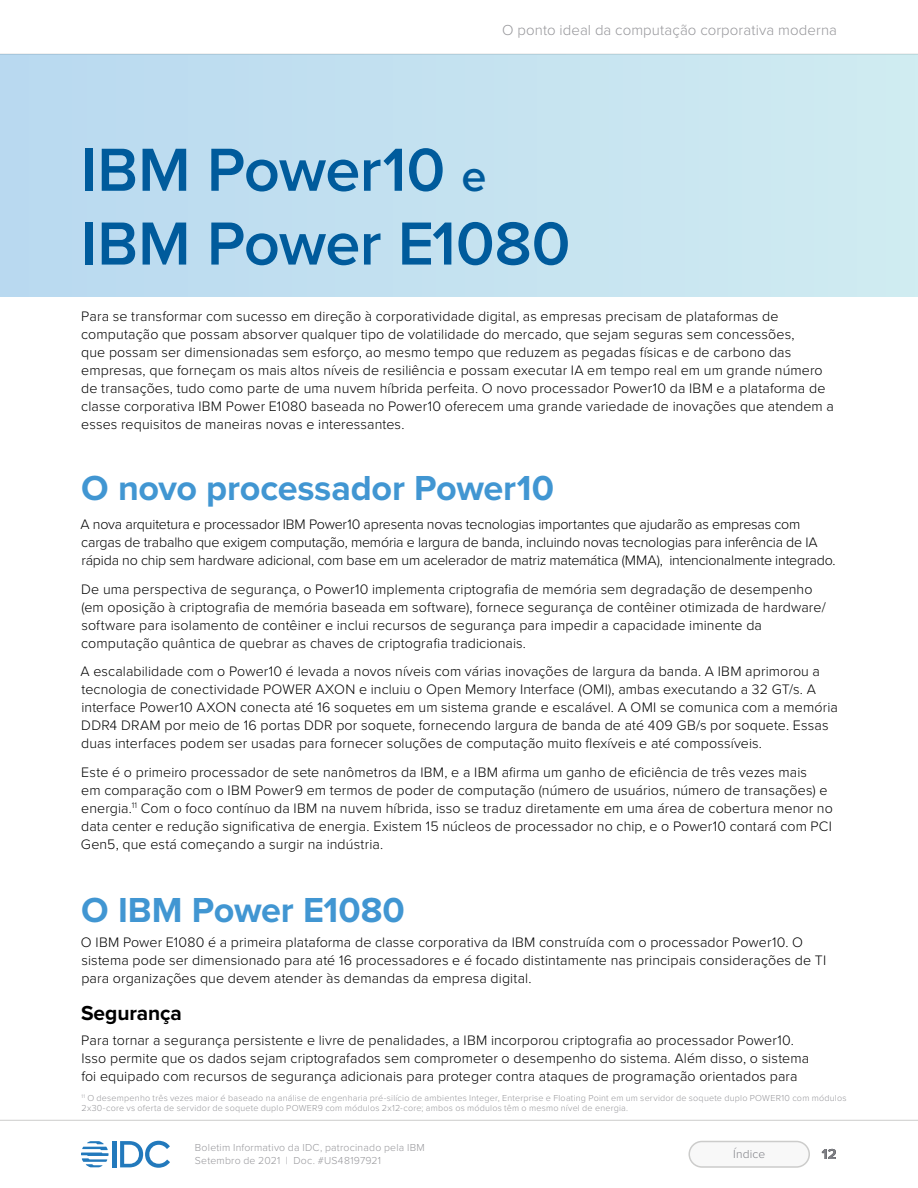
<style>
.page{position:relative;width:918px;height:1188px;background:#fff}
.page>*{position:absolute;margin:0;border:0;box-sizing:border-box;transform-origin:0 0}
.t1{font:600 63px/73.8px "Proxima Nova";letter-spacing:-.01em;color:#005b9c}
.t2{font:700 36px "Proxima Nova";letter-spacing:-.005em;color:#4196d2}
.t3{font:700 21px "Proxima Nova";letter-spacing:-.005em;color:#000}
.t4{font:300 15px "Proxima Nova";letter-spacing:.005em;color:#97979b}
.t5{font:700 15px "Proxima Nova";color:#000}
.t6{font:300 14.25px/18px "Proxima Nova";letter-spacing:.005em;color:#000}
.t7{font:300 14.25px/18px "Proxima Nova";letter-spacing:-.015em;color:#000}
.t8{font:300 12px "Proxima Nova";letter-spacing:.015em;color:#808187}
.t9{font:300 10.5px/13.5px "Proxima Nova";letter-spacing:.02em;color:#97979b}
.t10{font:300 9px/10.5px "Proxima Nova";letter-spacing:.025em;color:#97979b}
.s1{font-size:45px}
</style>
<div class="page">
<div style="left:689px;top:1142px;width:120px;height:25px;background:#f8f8f8;border-radius:13px"></div>
<div style="left:688px;top:1141px;width:122px;height:27px;border:2px solid #cccccb;border-radius:13px"></div>
<hr style="left:0;top:1120px;width:918px;height:1px;background:#cccccb">
<hr style="left:113px;top:1141px;width:4px;height:26px;background:#2279bc">
<svg style="left:120px;top:1141px;width:50px;height:27px"></svg>
<svg style="left:81px;top:1141px;width:28px;height:26px"></svg>
<div style="left:0;top:54px;width:918px;height:243px;background:#c4e2f0"></div>
<p class="t4" style="left:502px;top:18px;width:336px">O ponto ideal da computação corporativa moderna</p>
<h1 class="t1" style="left:81px;top:131px;width:491px">IBM Power10 <span class="s1">e<br></span>IBM Power E1080</h1>
<p class="t6" style="left:81px;top:306px;width:754px">Para se transformar com sucesso em direção à corporatividade digital, as empresas precisam de plataformas de computação que possam absorver qualquer tipo de volatilidade do mercado, que sejam seguras sem concessões,<br>que possam ser dimensionadas sem esforço, ao mesmo tempo que reduzem as pegadas físicas e de carbono das empresas, que forneçam os mais altos níveis de resiliência e possam executar IA em tempo real em um grande número de transações, tudo como parte de uma nuvem híbrida perfeita. O novo processador Power10 da IBM e a plataforma de classe corporativa IBM Power E1080 baseada no Power10 oferecem uma grande variedade de inovações que atendem a esses requisitos de maneiras novas e interessantes.</p>
<h2 class="t2" style="left:81px;top:461px;width:474px">O novo processador Power10</h2>
<p class="t7" style="left:80px;top:514px;width:757px">A nova arquitetura e processador IBM Power10 apresenta novas tecnologias importantes que ajudarão as empresas com cargas de trabalho que exigem computação, memória e largura de banda, incluindo novas tecnologias para inferência de IA rápida no chip sem hardware adicional, com base em um acelerador de matriz matemática (MMA), intencionalmente integrado.</p>
<p class="t6" style="left:81px;top:579px;width:746px">De uma perspectiva de segurança, o Power10 implementa criptografia de memória sem degradação de desempenho (em oposição à criptografia de memória baseada em software), fornece segurança de contêiner otimizada de hardware/ software para isolamento de contêiner e inclui recursos de segurança para impedir a capacidade iminente da computação quântica de quebrar as chaves de criptografia tradicionais.</p>
<p class="t6" style="left:80px;top:662px;width:759px">A escalabilidade com o Power10 é levada a novos níveis com várias inovações de largura da banda. A IBM aprimorou a tecnologia de conectividade POWER AXON e incluiu o Open Memory Interface (OMI), ambas executando a 32 GT/s. A interface Power10 AXON conecta até 16 soquetes em um sistema grande e escalável. A OMI se comunica com a memória DDR4 DRAM por meio de 16 portas DDR por soquete, fornecendo largura de banda de até 409 GB/s por soquete. Essas duas interfaces podem ser usadas para fornecer soluções de computação muito flexíveis e até compossíveis.</p>
<p class="t6" style="left:81px;top:763px;width:753px">Este é o primeiro processador de sete nanômetros da IBM, e a IBM afirma um ganho de eficiência de três vezes mais<br>em comparação com o IBM Power9 em termos de poder de computação (número de usuários, número de transações) e energia.<sup>11</sup> Com o foco contínuo da IBM na nuvem híbrida, isso se traduz diretamente em uma área de cobertura menor no data center e redução significativa de energia. Existem 15 núcleos de processador no chip, e o Power10 contará com PCI Gen5, que está começando a surgir na indústria.</p>
<h2 class="t2" style="left:81px;top:883px;width:325px">O IBM Power E1080</h2>
<p class="t6" style="left:81px;top:932px;width:747px">O IBM Power E1080 é a primeira plataforma de classe corporativa da IBM construída com o processador Power10. O sistema pode ser dimensionado para até 16 processadores e é focado distintamente nas principais considerações de TI para organizações que devem atender às demandas da empresa digital.</p>
<h3 class="t3" style="left:81px;top:998px;width:103px">Segurança</h3>
<p class="t6" style="left:81px;top:1031px;width:729px">Para tornar a segurança persistente e livre de penalidades, a IBM incorporou criptografia ao processador Power10.<br>Isso permite que os dados sejam criptografados sem comprometer o desempenho do sistema. Além disso, o sistema foi equipado com recursos de segurança adicionais para proteger contra ataques de programação orientados para</p>
<p class="t10" style="left:82px;top:1092px;width:766px"><sup>11</sup> O desempenho três vezes maior é baseado na análise de engenharia pré-silício de ambientes Integer, Enterprise e Floating Point em um servidor de soquete duplo POWER10 com módulos<br>2x30-core vs oferta de servidor de soquete duplo POWER9 com módulos 2x12-core; ambos os módulos têm o mesmo nível de energia.</p>
<p class="t9" style="left:195px;top:1140px;width:231px">Boletim Informativo da IDC, patrocinado pela IBM<br>Setembro de 2021 | Doc. #US48197921</p>
<p class="t8" style="left:733px;top:1145px;width:34px">Índice</p>
<p class="t5" style="left:822px;top:1142px;width:17px">12</p>
</div>
